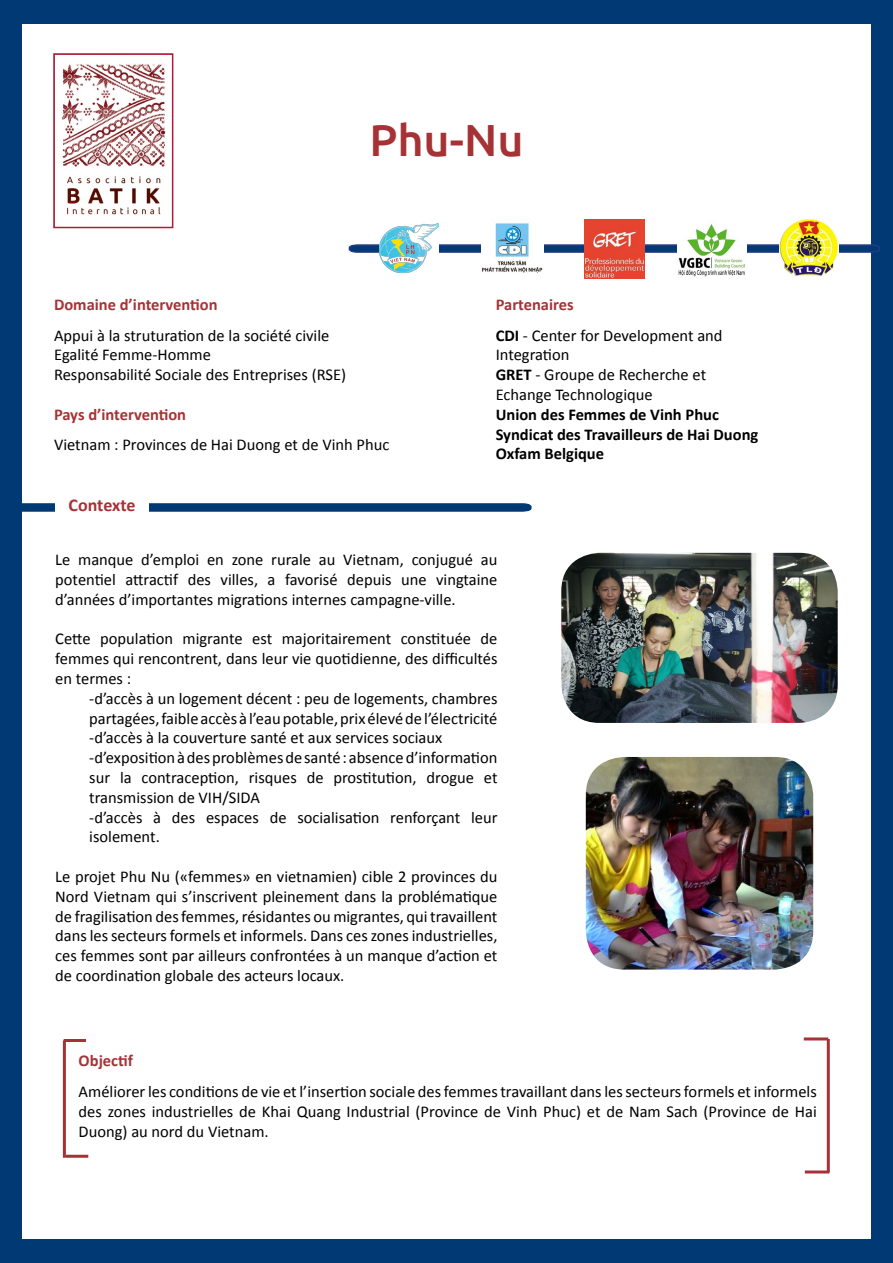
<style>
.page{position:relative;width:893px;height:1263px;background:#003973}
.page>*{position:absolute;margin:0;border:0;box-sizing:border-box;transform-origin:0 0}
.t1{font:500 45px "Ubuntu";color:#a63235}
.t2{font:700 18px "Calibri";letter-spacing:-.01em;color:#a63235}
.t3{font:16.5px/19.8px "Calibri";color:#000;text-align:justify}
.t4{font:700 16.5px/19.8px "Calibri";color:#000}
.t5{font:700 16.5px "Calibri";color:#a63235}
.s1{font-weight:700;color:#a63235}
.s2{font-weight:700}
</style>
<div class="page">
<div style="left:22px;top:24px;width:849px;height:1215px;background:#fff"></div>
<svg style="left:0;top:502px;width:532px;height:10px;background:#245587"></svg>
<svg style="left:348px;top:244px;width:533px;height:10px;background:#35598e"></svg>
<hr style="left:827px;top:1039px;width:3px;height:133px;background:#a63235">
<hr style="left:804px;top:1037px;width:24px;height:3px;background:#a63235">
<hr style="left:805px;top:1170px;width:24px;height:3px;background:#a63235">
<hr style="left:64px;top:1039px;width:22px;height:3px;background:#a63235">
<hr style="left:66px;top:1155px;width:22px;height:3px;background:#a63235">
<img style="left:62px;top:64px;width:104px;height:151px">
<img style="left:380px;top:223px;width:59px;height:50px">
<img style="left:780px;top:219px;width:59px;height:58px">
<img style="left:677px;top:224px;width:70px;height:53px">
<img style="left:585px;top:219px;width:59px;height:60px">
<img style="left:482px;top:223px;width:61px;height:50px">
<div style="left:55px;top:489px;width:94px;height:30px;background:#fff"></div>
<hr style="left:63px;top:1040px;width:3px;height:118px;background:#a63235">
<img style="left:561px;top:553px;width:277px;height:170px">
<img style="left:586px;top:757px;width:227px;height:212px">
<div style="left:53px;top:53px;width:120px;height:175px;border:2px solid #b21838"></div>
<h1 class="t1" style="left:369px;top:112px;width:156px">Phu-Nu</h1>
<p class="t5" style="left:54px;top:293px;width:165px">Domaine d’intervention</p>
<p class="t3" style="left:54px;top:325px;width:294px;text-align:left">Appui à la struturation de la société civile<br>Egalité Femme-Homme<br>Responsabilité Sociale des Entreprises (RSE)</p>
<p class="t5" style="left:54px;top:403px;width:134px">Pays d’intervention</p>
<p class="t3" style="left:54px;top:435px;width:337px">Vietnam : Provinces de Hai Duong et de Vinh Phuc</p>
<p class="t2" style="left:69px;top:492px;width:68px">Contexte</p>
<p class="t3" style="left:496px;top:289px;width:228px;line-height:30.6px"><span class="s1">Partenaires<br></span><span class="s2">CDI</span> - Center for Development and</p>
<p class="t3" style="left:496px;top:345px;width:212px;text-align:left">Integration<br><span class="s2">GRET</span> - Groupe de Recherche et<br>Echange Technologique</p>
<p class="t4" style="left:496px;top:404px;width:264px">Union des Femmes de Vinh Phuc<br>Syndicat des Travailleurs de Hai Duong<br>Oxfam Belgique</p>
<p class="t3" style="left:55px;top:549px;width:444px">Le manque d’emploi en zone rurale au Vietnam, conjugué au potentiel attractif des villes, a favorisé depuis une vingtaine d’années d’importantes migrations internes campagne-ville.</p>
<p class="t3" style="left:55px;top:628px;width:444px">Cette population migrante est majoritairement constituée de femmes qui rencontrent, dans leur vie quotidienne, des difficultés en termes :</p>
<p class="t3" style="left:89px;top:688px;width:410px;text-align:left">-d’accès à un logement décent : peu de logements, chambres partagées, faible accès à l’eau potable, prix élevé de l’électricité -d’accès à la couverture santé et aux services sociaux -d’exposition à des problèmes de santé : absence d’information sur la contraception, risques de prostitution, drogue et transmission de VIH/SIDA<br>-d’accès à des espaces de socialisation renforçant leur isolement.</p>
<p class="t3" style="left:55px;top:866px;width:444px">Le projet Phu Nu («femmes» en vietnamien) cible 2 provinces du Nord Vietnam qui s’inscrivent pleinement dans la problématique de fragilisation des femmes, résidantes ou migrantes, qui travaillent dans les secteurs formels et informels. Dans ces zones industrielles, ces femmes sont par ailleurs confrontées à un manque d’action et de coordination globale des acteurs locaux.</p>
<p class="t5" style="left:79px;top:1049px;width:56px">Objectif</p>
<p class="t3" style="left:79px;top:1081px;width:740px">Améliorer les conditions de vie et l’insertion sociale des femmes travaillant dans les secteurs formels et informels des zones industrielles de Khai Quang Industrial (Province de Vinh Phuc) et de Nam Sach (Province de Hai Duong) au nord du Vietnam.</p>
</div>
